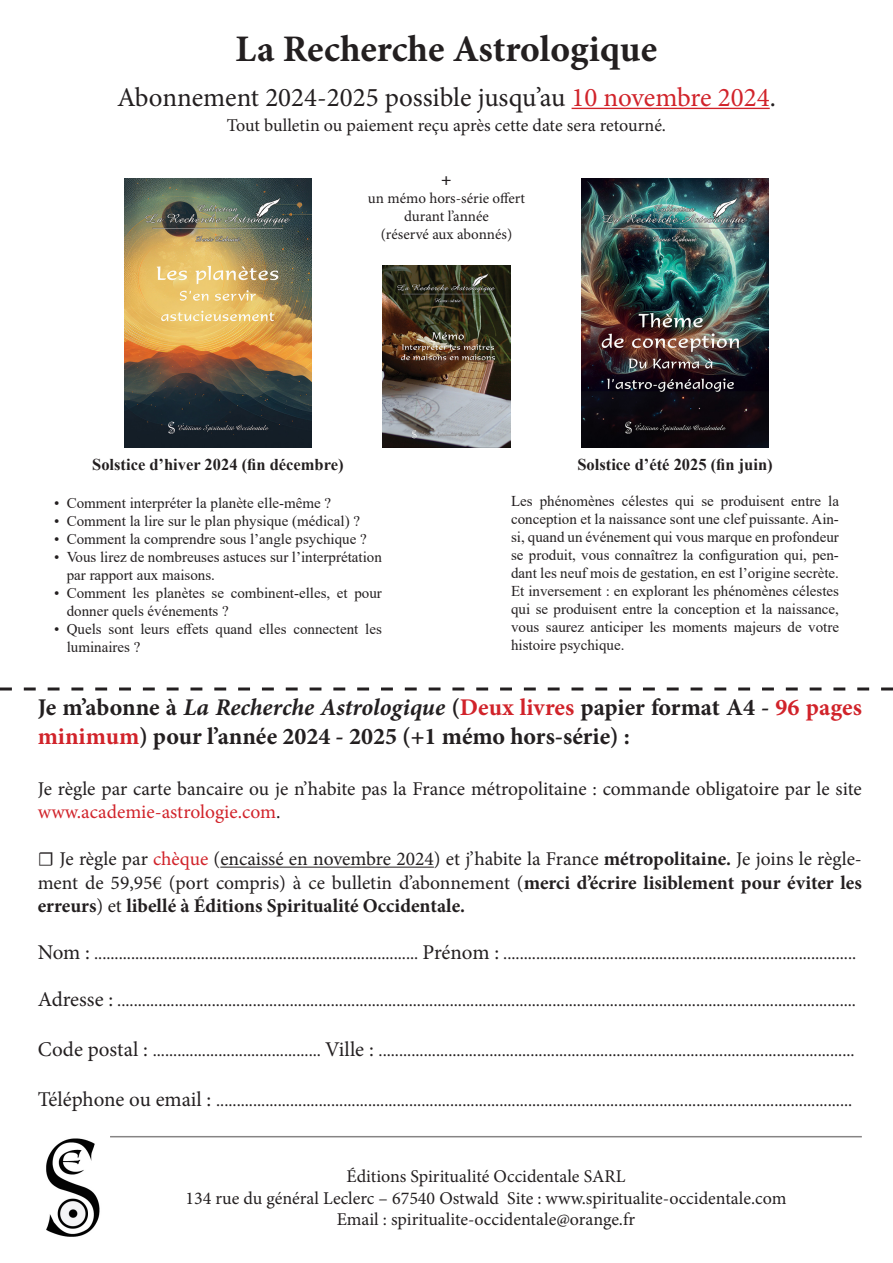
<style>
.page{position:relative;width:893px;height:1263px;background:#fff}
.page>*{position:absolute;margin:0;border:0;box-sizing:border-box;transform-origin:0 0}
.t1{font:700 37.5px "Minion Pro";color:#231f20}
.t2{font:27px "Minion Pro";color:#231f20}
.t3{font:700 24px/28.8px "Minion Pro";color:#231f20}
.t4{font:19.5px/23.4px "Minion Pro";color:#231f20}
.t5{font:18px "Minion Pro";color:#231f20}
.t6{font:700 18px "Minion Pro";color:#231f20}
.t7{font:700 16.5px "Times New Roman";color:#231f20}
.t8{font:15px/18px "Times New Roman";color:#231f20}
.t9{font:15px "Minion Pro";color:#231f20}
.s1{color:#d1232a}
.s2{font-style:italic}
.s3{font-weight:700}
.s4{font-size:21px}
</style>
<div class="page">
<img style="left:46px;top:1138px;width:54px;height:99px">
<hr style="left:110px;top:1136px;width:752px;height:1px;background:#231f20">
<hr style="left:572px;top:108px;width:198px;height:1px;background:#d1232a">
<hr style="left:220px;top:867px;width:214px;height:1px;background:#231f20">
<svg style="left:0;top:687px;width:893px;height:3px"></svg>
<img style="left:125px;top:179px;width:186px;height:269px">
<img style="left:582px;top:179px;width:186px;height:269px">
<img style="left:382px;top:265px;width:129px;height:183px">
<p class="t1" style="left:236px;top:23px;width:423px">La Recherche Astrologique</p>
<p class="t2" style="left:117px;top:79px;width:660px">Abonnement 2024-2025 possible jusqu’au <span class="s1">10 novembre 2024</span>.</p>
<p class="t5" style="left:227px;top:113px;width:441px">Tout bulletin ou paiement reçu après cette date sera retourné.</p>
<p class="t6" style="left:441px;top:167px;width:12px">+</p>
<p class="t9" style="left:368px;top:188px;width:159px">un mémo hors-série offert</p>
<p class="t9" style="left:404px;top:206px;width:86px">durant l’année</p>
<p class="t9" style="left:381px;top:224px;width:133px">(réservé aux abonnés)</p>
<p class="t7" style="left:92px;top:453px;width:253px">Solstice d’hiver 2024 (fin décembre)</p>
<p class="t8" style="left:54px;top:493px;width:279px">• Comment interpréter la planète elle-même ?</p>
<p class="t8" style="left:54px;top:511px;width:308px">• Comment la lire sur le plan physique (médical) ?</p>
<p class="t8" style="left:54px;top:529px;width:314px">• Comment la comprendre sous l’angle psychique ?</p>
<p class="t8" style="left:67px;top:547px;width:317px;text-indent:-13px">• Vous lirez de nombreuses astuces sur l’interprétation par rapport aux maisons.</p>
<p class="t8" style="left:67px;top:583px;width:317px;text-indent:-13px">• Comment les planètes se combinent-elles, et pour donner quels événements ?</p>
<p class="t8" style="left:67px;top:619px;width:317px;text-indent:-13px">• Quels sont leurs effets quand elles connectent les luminaires ?</p>
<p class="t7" style="left:577px;top:453px;width:197px">Solstice d’été 2025 (fin juin)</p>
<p class="t8" style="left:511px;top:492px;width:329px;text-align:justify">Les phénomènes célestes qui se produisent entre la conception et la naissance sont une clef puissante. Ain&shy;si, quand un événement qui vous marque en profondeur se produit, vous connaîtrez la configuration qui, pen&shy;dant les neuf mois de gestation, en est l’origine secrète.<br>Et inversement : en explorant les phénomènes célestes qui se produisent entre la conception et la naissance, vous saurez anticiper les moments majeurs de votre histoire psychique.</p>
<p class="t3" style="left:38px;top:692px;width:826px">Je m’abonne à <span class="s2">La Recherche Astrologique</span> (<span class="s1">Deux livres</span> papier format A4 - <span class="s1">96 pages minimum</span>) pour l’année 2024 - 2025 (+1 mémo hors-série) :</p>
<p class="t4" style="left:38px;top:777px;width:826px">Je règle par carte bancaire ou je n’habite pas la France métropolitaine : commande obligatoire par le site <span class="s1">www.academie-astrologie.com</span>.</p>
<p class="t4" style="left:38px;top:847px;width:826px;text-align:justify">☐ Je règle par <span class="s1">chèque</span> (encaissé en novembre 2024) et j’habite la France <span class="s3">métropolitaine.</span> Je joins le règle&shy;ment de 59,95€ (port compris) à ce bulletin d’abonnement (<span class="s3">merci d’écrire lisiblement pour éviter les erreurs</span>) et <span class="s3">libellé à Éditions Spiritualité Occidentale.</span></p>
<p class="t5" style="left:38px;top:941px;width:820px"><span class="s4">Nom :</span> ............................................................................... <span class="s4">Prénom :</span> ......................................................................................</p>
<p class="t5" style="left:38px;top:988px;width:820px"><span class="s4">Adresse :</span> ....................................................................................................................................................................................</p>
<p class="t5" style="left:38px;top:1038px;width:818px"><span class="s4">Code postal :</span> ......................................... <span class="s4">Ville :</span> ....................................................................................................................</p>
<p class="t5" style="left:38px;top:1088px;width:816px"><span class="s4">Téléphone ou email :</span> ...........................................................................................................................................................</p>
<p class="t5" style="left:346px;top:1164px;width:281px">Éditions Spiritualité Occidentale SARL</p>
<p class="t5" style="left:185px;top:1186px;width:603px">134 rue du général Leclerc – 67540 Ostwald Site : www.spiritualite-occidentale.com</p>
<p class="t5" style="left:337px;top:1207px;width:300px">Email : spiritualite-occidentale@orange.fr</p>
</div>
